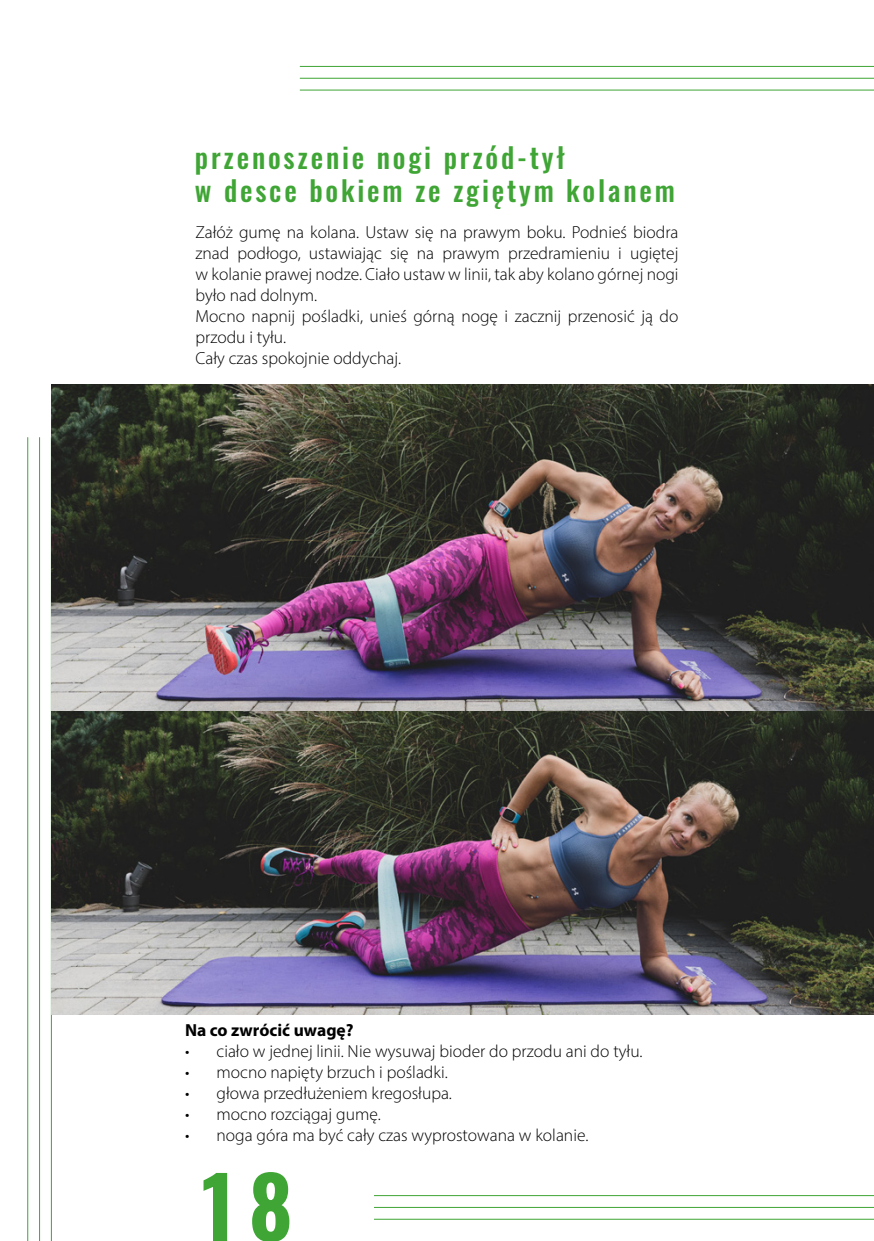
<style>
.page{position:relative;width:874px;height:1241px;background:#fff}
.page>*{position:absolute;margin:0;border:0;box-sizing:border-box;transform-origin:0 0}
.t1{font:700 84px "Oswald";color:#3fa535}
.t2{font:500 28px/33.6px "Oswald";letter-spacing:.1em;color:#3fa535}
.t3{font:300 17.5px/21px "Myriad Pro";color:#000}
.t4{font:700 17.5px "Myriad Pro";color:#000}
</style>
<div class="page">
<hr style="left:300px;top:66px;width:573px;height:1px;background:#3fa535">
<hr style="left:300px;top:78px;width:573px;height:1px;background:#3fa535">
<hr style="left:300px;top:90px;width:573px;height:1px;background:#3fa535">
<hr style="left:374px;top:1194px;width:499px;height:1px;background:#3fa535">
<hr style="left:374px;top:1206px;width:499px;height:1px;background:#3fa535">
<hr style="left:374px;top:1218px;width:499px;height:1px;background:#3fa535">
<hr style="left:27px;top:437px;width:1px;height:803px;background:#3fa535">
<hr style="left:39px;top:437px;width:1px;height:803px;background:#3fa535">
<hr style="left:51px;top:437px;width:1px;height:803px;background:#3fa535">
<img style="left:52px;top:384px;width:821px;height:630px">
<img style="left:873px;top:678px;width:1px;height:336px">
<h2 class="t2" style="left:195px;top:141px;width:481px">przenoszenie nogi przód-tył<br>w desce bokiem ze zgiętym kolanem</h2>
<p class="t3" style="left:195px;top:221px;width:484px">Załóż gumę na kolana. Ustaw się na prawym boku. Podnieś biodra znad podłogo, ustawiając się na prawym przedramieniu i ugiętej w kolanie prawej nodze. Ciało ustaw w linii, tak aby kolano górnej nogi było nad dolnym.<br>Mocno napnij pośladki, unieś górną nogę i zacznij przenosić ją do przodu i tyłu.<br>Cały czas spokojnie oddychaj.</p>
<p class="t4" style="left:185px;top:1018px;width:170px">Na co zwrócić uwagę?</p>
<p class="t3" style="left:185px;top:1040px;width:459px">• ciało w jednej linii. Nie wysuwaj bioder do przodu ani do tyłu.</p>
<p class="t3" style="left:185px;top:1061px;width:264px">• mocno napięty brzuch i pośladki.</p>
<p class="t3" style="left:185px;top:1082px;width:268px">• głowa przedłużeniem kregosłupa.</p>
<p class="t3" style="left:185px;top:1103px;width:197px">• mocno rozciągaj gumę.</p>
<p class="t3" style="left:185px;top:1124px;width:404px">• noga góra ma być cały czas wyprostowana w kolanie.</p>
<h1 class="t1" style="left:195px;top:1148px;width:99px">18</h1>
</div>
